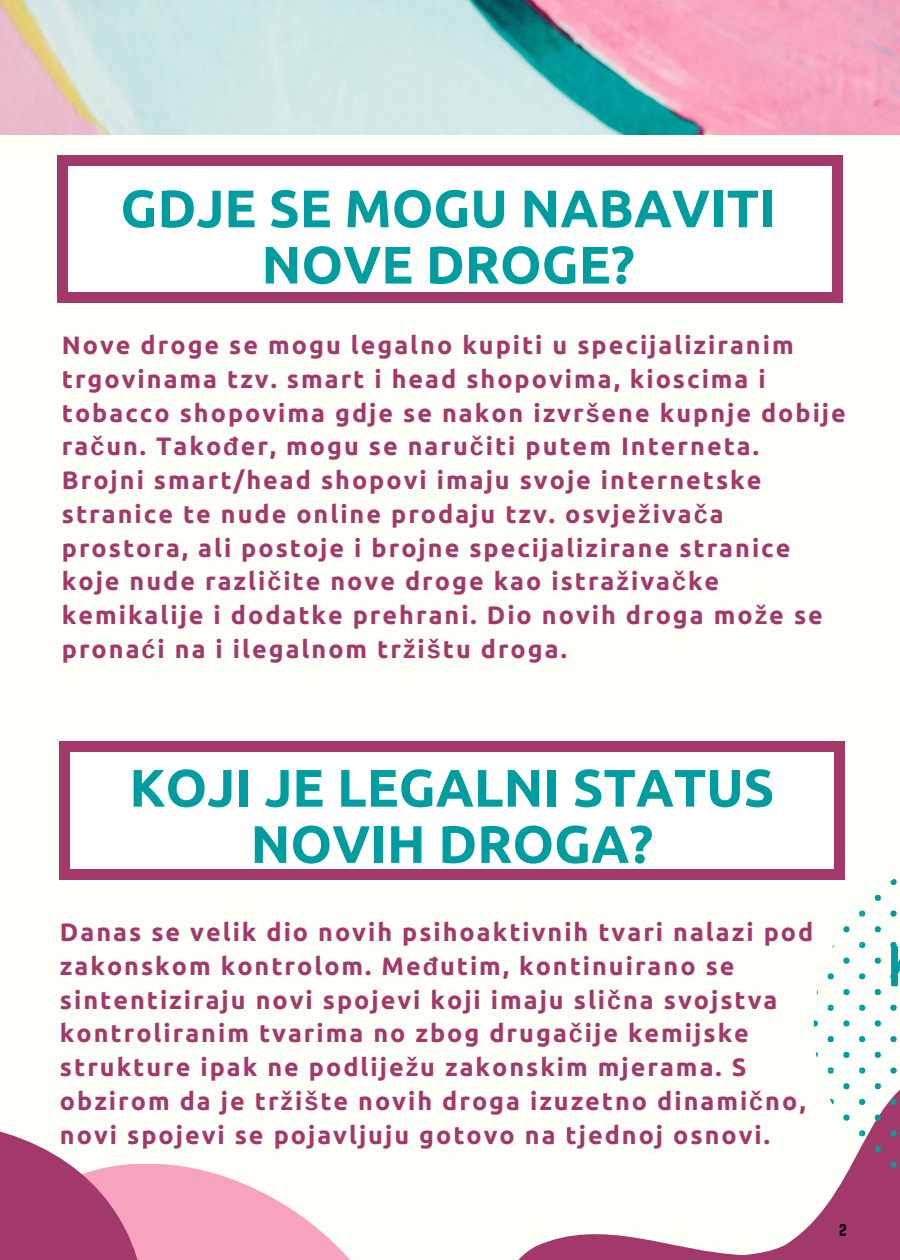
<style>
.page{position:relative;width:900px;height:1260px;background:#fffff9}
.page>*{position:absolute;margin:0;border:0;box-sizing:border-box;transform-origin:0 0}
.t1{font:700 52.75px/56.2px "Ubuntu";color:#009da0;text-align:center}
.t2{font:700 25.25px/33.8px "Ubuntu";letter-spacing:.08em;color:#a3386a}
.t3{font:15px "Norwester";color:#000}
.s1{font-family:"Liberation Sans"}
</style>
<div class="page">
<svg style="left:518px;top:1084px;width:382px;height:176px"></svg>
<div style="left:890px;top:911px;width:7px;height:6px;background:#009da0;border-radius:50%"></div>
<svg style="left:875px;top:926px;width:6px;height:6px"></svg>
<svg style="left:875px;top:895px;width:6px;height:6px"></svg>
<svg style="left:890px;top:879px;width:7px;height:6px"></svg>
<div style="left:890px;top:973px;width:7px;height:6px;background:#009da0;border-radius:50%"></div>
<svg style="left:875px;top:989px;width:6px;height:6px"></svg>
<svg style="left:875px;top:958px;width:6px;height:6px"></svg>
<svg style="left:890px;top:942px;width:7px;height:6px"></svg>
<div style="left:890px;top:1036px;width:7px;height:6px;background:#009da0;border-radius:50%"></div>
<svg style="left:875px;top:1052px;width:6px;height:6px"></svg>
<svg style="left:875px;top:1020px;width:6px;height:6px"></svg>
<svg style="left:890px;top:1005px;width:7px;height:6px"></svg>
<div style="left:890px;top:1099px;width:7px;height:6px;background:#009da0;border-radius:50%"></div>
<svg style="left:875px;top:1115px;width:6px;height:6px"></svg>
<svg style="left:875px;top:1083px;width:6px;height:6px"></svg>
<svg style="left:890px;top:1067px;width:7px;height:7px"></svg>
<div style="left:890px;top:1162px;width:7px;height:6px;background:#009da0;border-radius:50%"></div>
<svg style="left:875px;top:1146px;width:6px;height:6px"></svg>
<svg style="left:862px;top:1162px;width:3px;height:6px"></svg>
<svg style="left:890px;top:1130px;width:7px;height:6px"></svg>
<svg style="left:859px;top:911px;width:6px;height:6px"></svg>
<svg style="left:843px;top:926px;width:6px;height:6px"></svg>
<svg style="left:859px;top:973px;width:6px;height:6px"></svg>
<svg style="left:828px;top:973px;width:6px;height:6px"></svg>
<svg style="left:843px;top:989px;width:6px;height:6px"></svg>
<svg style="left:843px;top:958px;width:6px;height:6px"></svg>
<svg style="left:859px;top:942px;width:6px;height:6px"></svg>
<svg style="left:859px;top:1036px;width:6px;height:6px"></svg>
<svg style="left:828px;top:1036px;width:6px;height:6px"></svg>
<svg style="left:815px;top:1052px;width:3px;height:6px"></svg>
<svg style="left:843px;top:1052px;width:6px;height:6px"></svg>
<svg style="left:814px;top:1020px;width:4px;height:6px"></svg>
<svg style="left:843px;top:1020px;width:6px;height:6px"></svg>
<svg style="left:859px;top:1005px;width:6px;height:6px"></svg>
<svg style="left:828px;top:1005px;width:6px;height:6px"></svg>
<svg style="left:828px;top:1130px;width:6px;height:3px"></svg>
<svg style="left:859px;top:1099px;width:6px;height:6px"></svg>
<svg style="left:828px;top:1099px;width:6px;height:6px"></svg>
<svg style="left:843px;top:1115px;width:6px;height:6px"></svg>
<svg style="left:843px;top:1083px;width:6px;height:6px"></svg>
<svg style="left:859px;top:1067px;width:6px;height:7px"></svg>
<svg style="left:828px;top:1067px;width:6px;height:7px"></svg>
<svg style="left:859px;top:1130px;width:6px;height:6px"></svg>
<svg style="left:0;top:1131px;width:350px;height:129px"></svg>
<img style="left:0;top:0;width:900px;height:135px">
<div style="left:58px;top:163px;width:784px;height:132px;background:#fff"></div>
<div style="left:832px;top:292px;width:11px;height:11px;background:#a3386a"></div>
<div style="left:57px;top:164px;width:11px;height:129px;background:#a3386a"></div>
<div style="left:57px;top:292px;width:11px;height:11px;background:#a3386a"></div>
<div style="left:832px;top:164px;width:11px;height:129px;background:#a3386a"></div>
<div style="left:67px;top:292px;width:766px;height:11px;background:#a3386a"></div>
<div style="left:832px;top:155px;width:11px;height:10px;background:#a3386a"></div>
<div style="left:57px;top:155px;width:11px;height:10px;background:#a3386a"></div>
<div style="left:67px;top:155px;width:766px;height:10px;background:#a3386a"></div>
<div style="left:60px;top:750px;width:784px;height:122px;background:#fff"></div>
<div style="left:834px;top:870px;width:11px;height:10px;background:#a3386a"></div>
<div style="left:59px;top:751px;width:11px;height:120px;background:#a3386a"></div>
<div style="left:59px;top:870px;width:11px;height:10px;background:#a3386a"></div>
<div style="left:834px;top:751px;width:11px;height:120px;background:#a3386a"></div>
<div style="left:69px;top:870px;width:766px;height:10px;background:#a3386a"></div>
<div style="left:834px;top:742px;width:11px;height:10px;background:#a3386a"></div>
<div style="left:59px;top:742px;width:11px;height:10px;background:#a3386a"></div>
<div style="left:69px;top:742px;width:766px;height:10px;background:#a3386a"></div>
<h1 class="t1" style="left:120px;top:180px;width:657px">GDJE SE MOGU NABAVITI<br>NOVE DROGE?</h1>
<p class="t2" style="left:62px;top:328px;width:786px">Nove droge se mogu legalno kupiti u specijaliziranim trgovinama tzv. smart i head shopovima, kioscima i tobacco shopovima gdje se nakon izvr<span class="s1">š</span>ene kupnje dobije ra<span class="s1">č</span>un. Tako<span class="s1">đ</span>er, mogu se naru<span class="s1">č</span>iti putem Interneta.<br>Brojni smart/head shopovi imaju svoje internetske stranice te nude online prodaju tzv. osvje<span class="s1">ž</span>iva<span class="s1">č</span>a prostora, ali postoje i brojne specijalizirane stranice koje nude razli<span class="s1">č</span>ite nove droge kao istra<span class="s1">ž</span>iva<span class="s1">č</span>ke kemikalije i dodatke prehrani. Dio novih droga mo<span class="s1">ž</span>e se prona<span class="s1">ć</span>i na i ilegalnom tr<span class="s1">ž</span>i<span class="s1">š</span>tu droga.</p>
<h1 class="t1" style="left:129px;top:759px;width:646px">KOJI JE LEGALNI STATUS<br>NOVIH DROGA?</h1>
<p class="t2" style="left:60px;top:915px;width:755px">Danas se velik dio novih psihoaktivnih tvari nalazi pod zakonskom kontrolom. Me<span class="s1">đ</span>utim, kontinuirano se sintentiziraju novi spojevi koji imaju sli<span class="s1">č</span>na svojstva kontroliranim tvarima no zbog druga<span class="s1">č</span>ije kemijske strukture ipak ne podlije<span class="s1">ž</span>u zakonskim mjerama. S obzirom da je tr<span class="s1">ž</span>i<span class="s1">š</span>te novih droga izuzetno dinami<span class="s1">č</span>no, novi spojevi se pojavljuju gotovo na tjednoj osnovi.</p>
<p class="t3" style="left:839px;top:1223px;width:9px">2</p>
</div>
